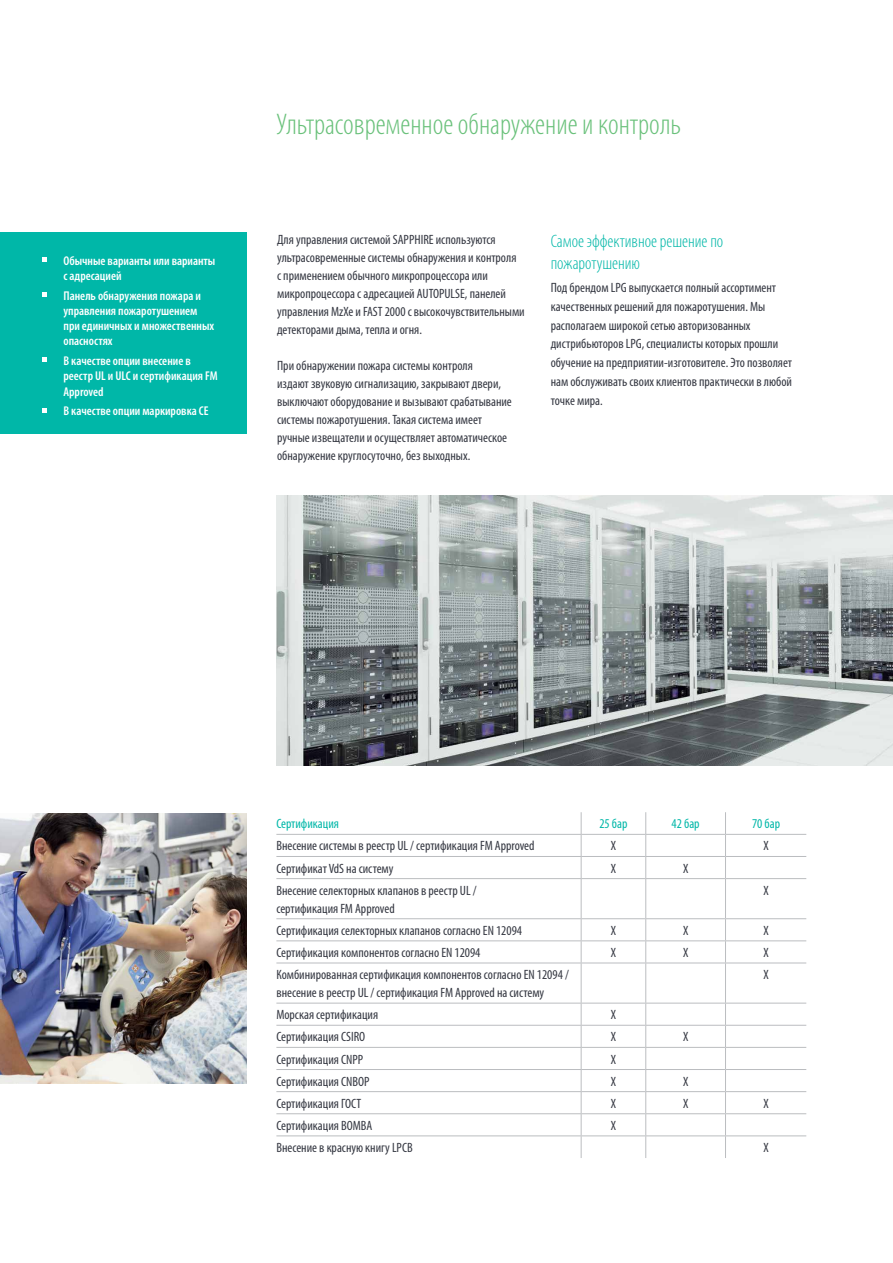
<style>
.page{position:relative;width:893px;height:1263px;background:#fff}
.page>*{position:absolute;margin:0;border:0;box-sizing:border-box;transform-origin:0 0}
.t1{font:300 condensed 30px "Myriad Pro";color:#6ac17b}
.t2{font:300 condensed 18px/21.6px "Myriad Pro";color:#00b7a8}
.t3{font:condensed 13.5px/18px "Myriad Pro";color:#343741}
.t4{font:condensed 13.5px "Myriad Pro";color:#00b7a8}
.t5{font:600 condensed 12.75px/15.3px "Myriad Pro";color:#fff}
</style>
<div class="page">
<div style="left:0;top:232px;width:247px;height:202px;background:#00b7a8"></div>
<svg style="left:43px;top:258px;width:4px;height:4px"></svg>
<svg style="left:43px;top:292px;width:4px;height:5px"></svg>
<svg style="left:43px;top:358px;width:4px;height:4px"></svg>
<svg style="left:43px;top:408px;width:4px;height:4px"></svg>
<img style="left:276px;top:495px;width:617px;height:270px">
<img style="left:0;top:813px;width:247px;height:270px">
<hr style="left:276px;top:856px;width:305px;height:1px;background:#bbbdc0">
<hr style="left:581px;top:856px;width:65px;height:1px;background:#bbbdc0">
<hr style="left:646px;top:856px;width:79px;height:1px;background:#bbbdc0">
<hr style="left:725px;top:856px;width:81px;height:1px;background:#bbbdc0">
<hr style="left:276px;top:878px;width:305px;height:1px;background:#bbbdc0">
<hr style="left:581px;top:878px;width:65px;height:1px;background:#bbbdc0">
<hr style="left:581px;top:879px;width:1px;height:39px;background:#bbbdc0">
<hr style="left:646px;top:878px;width:79px;height:1px;background:#bbbdc0">
<hr style="left:645px;top:879px;width:1px;height:39px;background:#bbbdc0">
<hr style="left:725px;top:878px;width:81px;height:1px;background:#bbbdc0">
<hr style="left:725px;top:879px;width:1px;height:39px;background:#bbbdc0">
<hr style="left:276px;top:918px;width:305px;height:1px;background:#bbbdc0">
<hr style="left:581px;top:918px;width:65px;height:1px;background:#bbbdc0">
<hr style="left:646px;top:918px;width:79px;height:1px;background:#bbbdc0">
<hr style="left:725px;top:918px;width:81px;height:1px;background:#bbbdc0">
<hr style="left:276px;top:940px;width:305px;height:1px;background:#bbbdc0">
<hr style="left:581px;top:940px;width:65px;height:1px;background:#bbbdc0">
<svg style="left:581px;top:919px;width:1px;height:44px"></svg>
<hr style="left:646px;top:940px;width:79px;height:1px;background:#bbbdc0">
<svg style="left:645px;top:919px;width:1px;height:44px"></svg>
<hr style="left:725px;top:940px;width:81px;height:1px;background:#bbbdc0">
<svg style="left:725px;top:919px;width:1px;height:44px"></svg>
<hr style="left:276px;top:963px;width:305px;height:1px;background:#bbbdc0">
<hr style="left:581px;top:963px;width:65px;height:1px;background:#bbbdc0">
<hr style="left:581px;top:963px;width:1px;height:40px;background:#bbbdc0">
<hr style="left:646px;top:963px;width:79px;height:1px;background:#bbbdc0">
<hr style="left:645px;top:963px;width:1px;height:40px;background:#bbbdc0">
<hr style="left:725px;top:963px;width:81px;height:1px;background:#bbbdc0">
<hr style="left:725px;top:963px;width:1px;height:40px;background:#bbbdc0">
<hr style="left:276px;top:1003px;width:305px;height:1px;background:#bbbdc0">
<hr style="left:581px;top:1003px;width:65px;height:1px;background:#bbbdc0">
<hr style="left:646px;top:1003px;width:79px;height:1px;background:#bbbdc0">
<hr style="left:725px;top:1003px;width:81px;height:1px;background:#bbbdc0">
<hr style="left:276px;top:1025px;width:305px;height:1px;background:#bbbdc0">
<hr style="left:581px;top:1025px;width:65px;height:1px;background:#bbbdc0">
<hr style="left:646px;top:1025px;width:79px;height:1px;background:#bbbdc0">
<hr style="left:725px;top:1025px;width:81px;height:1px;background:#bbbdc0">
<hr style="left:276px;top:1047px;width:305px;height:1px;background:#bbbdc0">
<hr style="left:581px;top:1047px;width:65px;height:1px;background:#bbbdc0">
<hr style="left:646px;top:1047px;width:79px;height:1px;background:#bbbdc0">
<hr style="left:725px;top:1047px;width:81px;height:1px;background:#bbbdc0">
<hr style="left:276px;top:1069px;width:305px;height:1px;background:#bbbdc0">
<hr style="left:581px;top:1069px;width:65px;height:1px;background:#bbbdc0">
<hr style="left:646px;top:1069px;width:79px;height:1px;background:#bbbdc0">
<hr style="left:725px;top:1069px;width:81px;height:1px;background:#bbbdc0">
<hr style="left:276px;top:1091px;width:305px;height:1px;background:#bbbdc0">
<hr style="left:581px;top:1091px;width:65px;height:1px;background:#bbbdc0">
<hr style="left:646px;top:1091px;width:79px;height:1px;background:#bbbdc0">
<hr style="left:725px;top:1091px;width:81px;height:1px;background:#bbbdc0">
<hr style="left:276px;top:1113px;width:305px;height:1px;background:#bbbdc0">
<hr style="left:581px;top:1113px;width:65px;height:1px;background:#bbbdc0">
<hr style="left:646px;top:1113px;width:79px;height:1px;background:#bbbdc0">
<hr style="left:725px;top:1113px;width:81px;height:1px;background:#bbbdc0">
<hr style="left:276px;top:1135px;width:305px;height:1px;background:#bbbdc0">
<hr style="left:581px;top:1135px;width:65px;height:1px;background:#bbbdc0">
<svg style="left:581px;top:1003px;width:1px;height:155px"></svg>
<hr style="left:646px;top:1135px;width:79px;height:1px;background:#bbbdc0">
<svg style="left:645px;top:1003px;width:1px;height:155px"></svg>
<hr style="left:725px;top:1135px;width:81px;height:1px;background:#bbbdc0">
<svg style="left:725px;top:1003px;width:1px;height:155px"></svg>
<svg style="left:581px;top:812px;width:1px;height:66px"></svg>
<svg style="left:645px;top:812px;width:1px;height:66px"></svg>
<svg style="left:725px;top:812px;width:1px;height:66px"></svg>
<hr style="left:276px;top:834px;width:305px;height:1px;background:#bbbdc0">
<hr style="left:581px;top:834px;width:65px;height:1px;background:#bbbdc0">
<hr style="left:646px;top:834px;width:79px;height:1px;background:#bbbdc0">
<hr style="left:725px;top:834px;width:81px;height:1px;background:#bbbdc0">
<p class="t5" style="left:64px;top:253px;width:153px">Обычные варианты или варианты с адресацией</p>
<p class="t5" style="left:64px;top:288px;width:152px">Панель обнаружения пожара и управления пожаротушением при единичных и множественных опасностях</p>
<p class="t5" style="left:64px;top:353px;width:156px">В качестве опции внесение в реестр UL и ULC и сертификация FM<br>Approved</p>
<p class="t5" style="left:64px;top:403px;width:147px">В качестве опции маркировка CE</p>
<h1 class="t1" style="left:276px;top:108px;width:406px">Ультрасовременное обнаружение и контроль</h1>
<p class="t3" style="left:277px;top:230px;width:249px">Для управления системой SAPPHIRE используются ультрасовременные системы обнаружения и контроля<br>с применением обычного микропроцессора или микропроцессора с адресацией AUTOPULSE, панелей управления MzXe и FAST 2000 с высокочувствительными детекторами дыма, тепла и огня.</p>
<p class="t3" style="left:277px;top:356px;width:236px">При обнаружении пожара системы контроля<br>издают звуковую сигнализацию, закрывают двери, выключают оборудование и вызывают срабатывание системы пожаротушения. Такая система имеет ручные извещатели и осуществляет автоматическое обнаружение круглосуточно, без выходных.</p>
<h2 class="t2" style="left:551px;top:231px;width:174px">Самое эффективное решение по пожаротушению</h2>
<p class="t3" style="left:551px;top:278px;width:243px;line-height:18.8px">Под брендом LPG выпускается полный ассортимент качественных решений для пожаротушения. Мы располагаем широкой сетью авторизованных дистрибьюторов LPG, специалисты которых прошли обучение на предприятии-изготовителе. Это позволяет нам обслуживать своих клиентов практически в любой точке мира.</p>
<p class="t4" style="left:276px;top:816px;width:64px">Сертификация</p>
<p class="t4" style="left:599px;top:816px;width:30px">25 бар</p>
<p class="t4" style="left:672px;top:816px;width:30px">42 бар</p>
<p class="t4" style="left:752px;top:816px;width:30px">70 бар</p>
<p class="t3" style="left:276px;top:837px;width:260px">Внесение системы в реестр UL / сертификация FM Approved</p>
<p class="t3" style="left:611px;top:837px;width:7px">X</p>
<p class="t3" style="left:763px;top:837px;width:7px">X</p>
<p class="t3" style="left:276px;top:859px;width:119px">Сертификат VdS на систему</p>
<p class="t3" style="left:611px;top:859px;width:7px">X</p>
<p class="t3" style="left:683px;top:859px;width:7px">X</p>
<p class="t3" style="left:276px;top:881px;width:202px">Внесение селекторных клапанов в реестр UL / сертификация FM Approved</p>
<p class="t3" style="left:763px;top:881px;width:7px">X</p>
<p class="t3" style="left:276px;top:921px;width:247px">Сертификация селекторных клапанов согласно EN 12094</p>
<p class="t3" style="left:611px;top:921px;width:7px">X</p>
<p class="t3" style="left:683px;top:921px;width:7px">X</p>
<p class="t3" style="left:763px;top:921px;width:7px">X</p>
<p class="t3" style="left:276px;top:943px;width:206px">Сертификация компонентов согласно EN 12094</p>
<p class="t3" style="left:611px;top:943px;width:7px">X</p>
<p class="t3" style="left:683px;top:943px;width:7px">X</p>
<p class="t3" style="left:763px;top:943px;width:7px">X</p>
<p class="t3" style="left:276px;top:965px;width:294px">Комбинированная сертификация компонентов согласно EN 12094 / внесение в реестр UL / сертификация FM Approved на систему</p>
<p class="t3" style="left:763px;top:965px;width:7px">X</p>
<p class="t3" style="left:276px;top:1006px;width:103px">Морская сертификация</p>
<p class="t3" style="left:611px;top:1006px;width:7px">X</p>
<p class="t3" style="left:276px;top:1028px;width:90px">Сертификация CSIRO</p>
<p class="t3" style="left:611px;top:1028px;width:7px">X</p>
<p class="t3" style="left:683px;top:1028px;width:7px">X</p>
<p class="t3" style="left:276px;top:1050px;width:88px">Сертификация CNPP</p>
<p class="t3" style="left:611px;top:1050px;width:7px">X</p>
<p class="t3" style="left:276px;top:1072px;width:95px">Сертификация CNBOP</p>
<p class="t3" style="left:611px;top:1072px;width:7px">X</p>
<p class="t3" style="left:683px;top:1072px;width:7px">X</p>
<p class="t3" style="left:276px;top:1094px;width:86px">Сертификация ГОСТ</p>
<p class="t3" style="left:611px;top:1094px;width:7px">X</p>
<p class="t3" style="left:683px;top:1094px;width:7px">X</p>
<p class="t3" style="left:763px;top:1094px;width:7px">X</p>
<p class="t3" style="left:276px;top:1116px;width:97px">Сертификация BOMBA</p>
<p class="t3" style="left:611px;top:1116px;width:7px">X</p>
<p class="t3" style="left:276px;top:1138px;width:138px">Внесение в красную книгу LPCB</p>
<p class="t3" style="left:763px;top:1138px;width:7px">X</p>
</div>
